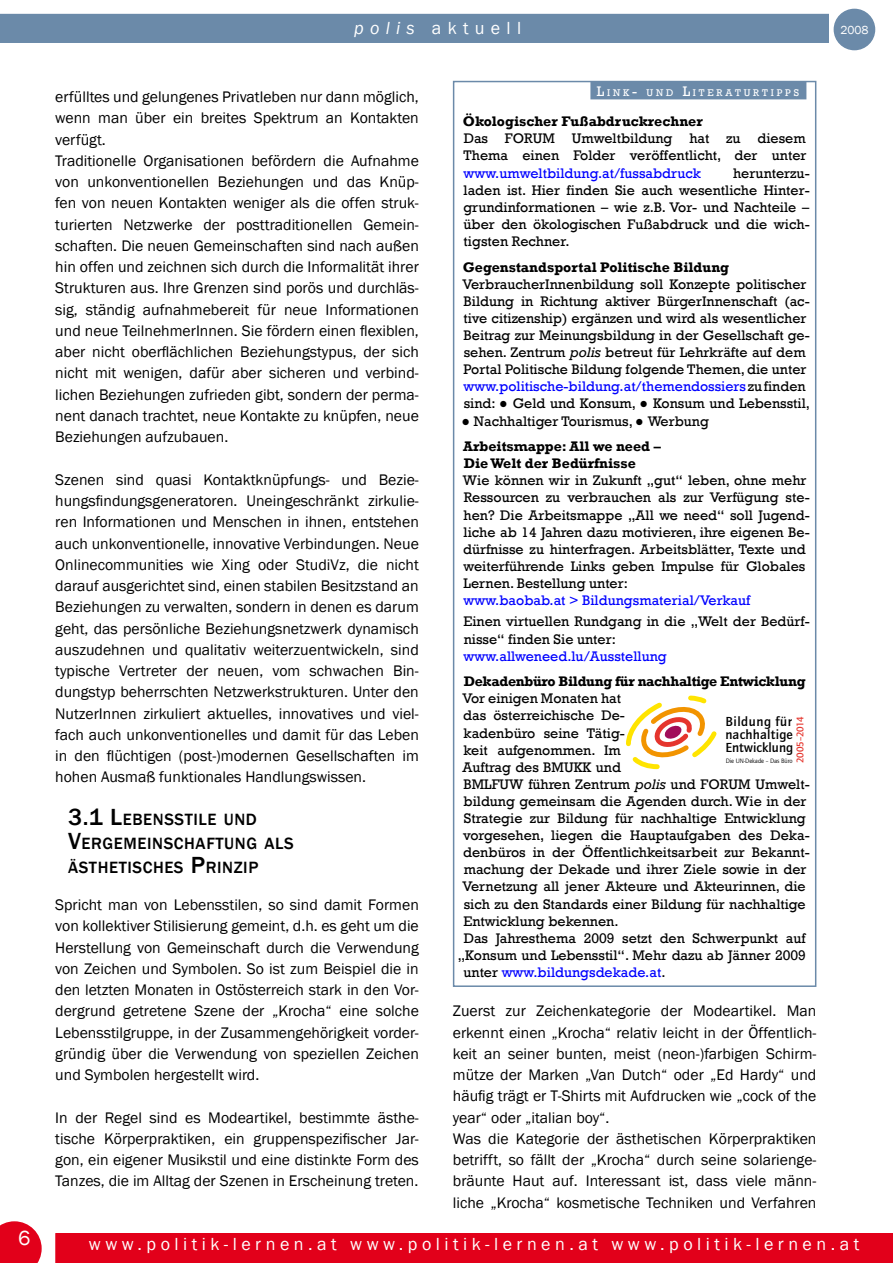
<style>
.page{position:relative;width:893px;height:1263px;background:#fff}
.page>*{position:absolute;margin:0;border:0;box-sizing:border-box;transform-origin:0 0}
.t1{font:18px "Franklin Gothic";letter-spacing:.25em;color:#fff}
.t2{font:18px "Franklin Gothic";letter-spacing:.35em;color:#fff}
.t3{font:500 16.8px/24px "Franklin Gothic";letter-spacing:.035em;color:#000}
.t4{font:15.75px/21.3px "Franklin Gothic";color:#000;text-align:justify}
.t5{font:14.25px/17.1px "Rockwell";color:#000}
.t6{font:14.25px "Rockwell";color:#00f}
.t7{font:700 14.25px "Rockwell";color:#000}
.t8{font:700 14.25px "Rockwell";letter-spacing:-.025em;color:#000}
.t9{font:700 13.65px/13.2px "Quay Itc T";letter-spacing:.015em;color:#000;text-align:justify}
.t10{font:12px "Franklin Gothic";color:#fff}
.t11{font:10.05px "Rockwell";letter-spacing:.285em;color:#fff}
.t12{font:700 10.05px "Quay Itc T";color:#e5352d}
.t13{font:6.6px "Quay Itc T";letter-spacing:-.005em;color:#000}
.s1{font-style:italic}
.s2{font-size:24px}
.s3{font-size:14.25px}
.s4{color:#00f}
.s5{font-family:"Microsoft Sans Serif"}
.s6{font-weight:700}
.s7{color:#000}
</style>
<div class="page">
<div style="left:0;top:14px;width:829px;height:29px;background:#6b8aa9"></div>
<div style="left:834px;top:9px;width:40px;height:41px;background:#6b8aa9;border-radius:50%"></div>
<div style="left:834px;top:9px;width:41px;height:41px;border:2px solid #6b8aa9;border-radius:50%"></div>
<svg style="left:0;top:1221px;width:42px;height:42px"></svg>
<div style="left:55px;top:1233px;width:838px;height:30px;background:#e2001a"></div>
<div style="left:590px;top:81px;width:216px;height:18px;background:#6b8aa9"></div>
<div style="left:453px;top:81px;width:363px;height:906px;border:2px solid #6b8aa9"></div>
<svg style="left:626px;top:695px;width:91px;height:74px"></svg>
<p class="t2" style="left:354px;top:17px;width:169px"><span class="s1">polis</span> aktuell</p>
<p class="t4" style="left:55px;top:86px;width:365px;text-align:left">erfülltes und gelungenes Privatleben nur dann möglich, wenn man über ein breites Spektrum an Kontakten verfügt.<br>Traditionelle Organisationen befördern die Aufnahme von unkonventionellen Beziehungen und das Knüp&shy;fen von neuen Kontakten weniger als die offen struk&shy;turierten Netzwerke der posttraditionellen Gemein&shy;schaften. Die neuen Gemeinschaften sind nach außen hin offen und zeichnen sich durch die Informalität ihrer Strukturen aus. Ihre Grenzen sind porös und durchläs&shy;sig, ständig aufnahmebereit für neue Informationen und neue TeilnehmerInnen. Sie fördern einen flexiblen, aber nicht oberflächlichen Beziehungstypus, der sich nicht mit wenigen, dafür aber sicheren und verbind&shy;lichen Beziehungen zufrieden gibt, sondern der perma&shy;nent danach trachtet, neue Kontakte zu knüpfen, neue Beziehungen aufzubauen.</p>
<p class="t4" style="left:55px;top:469px;width:365px">Szenen sind quasi Kontaktknüpfungs- und Bezie&shy;hungsfindungsgeneratoren. Uneingeschränkt zirkulie&shy;ren Informationen und Menschen in ihnen, entstehen auch unkonventionelle, innovative Verbindungen. Neue Onlinecommunities wie Xing oder StudiVz, die nicht darauf ausgerichtet sind, einen stabilen Besitzstand an Beziehungen zu verwalten, sondern in denen es darum geht, das persönliche Beziehungsnetzwerk dynamisch auszudehnen und qualitativ weiterzuentwickeln, sind typische Vertreter der neuen, vom schwachen Bin&shy;dungstyp beherrschten Netzwerkstrukturen. Unter den NutzerInnen zirkuliert aktuelles, innovatives und viel&shy;fach auch unkonventionelles und damit für das Leben in den flüchtigen (post-)modernen Gesellschaften im hohen Ausmaß funktionales Handlungswissen.</p>
<p class="t3" style="left:68px;top:807px;width:227px"><span class="s2">3.1 L</span>EBENSSTILE UND<br><span class="s2">V</span>ERGEMEINSCHAFTUNG ALS<br>ÄSTHETISCHES <span class="s2">P</span>RINZIP</p>
<p class="t4" style="left:55px;top:894px;width:365px">Spricht man von Lebensstilen, so sind damit Formen von kollektiver Stilisierung gemeint, d.h. es geht um die Herstellung von Gemeinschaft durch die Verwendung von Zeichen und Symbolen. So ist zum Beispiel die in den letzten Monaten in Ostösterreich stark in den Vor&shy;dergrund getretene Szene der „Krocha“ eine solche Lebensstilgruppe, in der Zusammengehörigkeit vorder&shy;gründig über die Verwendung von speziellen Zeichen und Symbolen hergestellt wird.</p>
<p class="t4" style="left:55px;top:1107px;width:365px">In der Regel sind es Modeartikel, bestimmte ästhe&shy;tische Körperpraktiken, ein gruppenspezifischer Jar&shy;gon, ein eigener Musikstil und eine distinkte Form des Tanzes, die im Alltag der Szenen in Erscheinung treten.</p>
<p class="t11" style="left:597px;top:87px;width:204px"><span class="s3">L</span>ink<span class="s3">-</span> und <span class="s3">L</span>iteraturtipps</p>
<p class="t7" style="left:463px;top:113px;width:241px">Ökologischer Fußabdruckrechner</p>
<p class="t5" style="left:463px;top:130px;width:344px">Das FORUM Umweltbildung hat zu diesem<br>Thema einen Folder veröffentlicht, der unter</p>
<p class="t6" style="left:463px;top:165px;width:239px">www.umweltbildung.at/fussabdruck</p>
<p class="t5" style="left:463px;top:164px;width:348px;text-align:justify;text-indent:270px">herunterzu&shy;laden ist. Hier finden Sie auch wesentliche Hinter&shy;grundinformationen – wie z.B. Vor- und Nachteile – über den ökologischen Fußabdruck und die wich&shy;tigsten Rechner.</p>
<p class="t7" style="left:463px;top:258px;width:268px">Gegenstandsportal Politische Bildung</p>
<p class="t5" style="left:463px;top:276px;width:349px">VerbraucherInnenbildung soll Konzepte politischer Bildung in Richtung aktiver BürgerInnenschaft (ac&shy;tive citizenship) ergänzen und wird als wesentlicher Beitrag zur Meinungsbildung in der Gesellschaft ge&shy;sehen. Zentrum <span class="s1">polis</span> betreut für Lehrkräfte auf dem Portal Politische Bildung folgende Themen, die unter <span class="s4">www.politische-bildung.at/themendossiers</span> zu finden sind: <span class="s5">●</span> Geld und Konsum, <span class="s5">●</span> Konsum und Lebensstil,</p>
<p class="t5" style="left:461px;top:408px;width:249px;line-height:25.7px"><span class="s5">●</span> Nachhaltiger Tourismus, <span class="s5">●</span> Werbung<br><span class="s6">Arbeitsmappe: All we need –</span></p>
<p class="t7" style="left:464px;top:455px;width:174px">Die Welt der Bedürfnisse</p>
<p class="t5" style="left:463px;top:472px;width:348px">Wie können wir in Zukunft „gut“ leben, ohne mehr Ressourcen zu verbrauchen als zur Verfügung ste&shy;hen? Die Arbeitsmappe „All we need“ soll Jugend&shy;liche ab 14 Jahren dazu motivieren, ihre eigenen Be&shy;dürfnisse zu hinterfragen. Arbeitsblätter, Texte und weiterführende Links geben Impulse für Globales Lernen. Bestellung unter:</p>
<p class="t6" style="left:463px;top:592px;width:288px">www.baobab.at &gt; Bildungsmaterial/Verkauf</p>
<p class="t5" style="left:463px;top:613px;width:348px">Einen virtuellen Rundgang in die „Welt der Bedürf&shy;nisse“ finden Sie unter:</p>
<p class="t6" style="left:463px;top:648px;width:205px">www.allweneed.lu/Ausstellung</p>
<p class="t8" style="left:464px;top:673px;width:343px">Dekadenbüro Bildung für nachhaltige Entwicklung</p>
<p class="t5" style="left:463px;top:690px;width:160px">Vor einigen Monaten hat</p>
<p class="t5" style="left:463px;top:707px;width:163px">das österreichische De-</p>
<p class="t5" style="left:463px;top:724px;width:163px">kadenbüro seine Tätig-</p>
<p class="t5" style="left:463px;top:741px;width:159px">keit aufgenommen. Im</p>
<p class="t5" style="left:463px;top:759px;width:160px">Auftrag des BMUKK und</p>
<p class="t5" style="left:464px;top:776px;width:348px">BMLFUW führen Zentrum <span class="s1">polis</span> und FORUM Umwelt-</p>
<p class="t5" style="left:463px;top:793px;width:344px">bildung gemeinsam die Agenden durch. Wie in der</p>
<p class="t5" style="left:464px;top:810px;width:343px">Strategie zur Bildung für nachhaltige Entwicklung</p>
<p class="t5" style="left:463px;top:827px;width:348px">vorgesehen, liegen die Hauptaufgaben des Deka-</p>
<p class="t5" style="left:463px;top:844px;width:348px">denbüros in der Öffentlichkeitsarbeit zur Bekannt-</p>
<p class="t5" style="left:464px;top:861px;width:344px">machung der Dekade und ihrer Ziele sowie in der</p>
<p class="t5" style="left:463px;top:878px;width:345px">Vernetzung all jener Akteure und Akteurinnen, die</p>
<p class="t5" style="left:464px;top:895px;width:344px">sich zu den Standards einer Bildung für nachhaltige</p>
<p class="t5" style="left:463px;top:912px;width:157px">Entwicklung bekennen.</p>
<p class="t5" style="left:464px;top:930px;width:344px">Das Jahresthema 2009 setzt den Schwerpunkt auf</p>
<p class="t5" style="left:458px;top:947px;width:350px">„Konsum und Lebensstil“. Mehr dazu ab Jänner 2009</p>
<p class="t6" style="left:463px;top:964px;width:203px"><span class="s7">unter</span> www.bildungsdekade.at<span class="s7">.</span></p>
<p class="t9" style="left:725px;top:715px;width:69px">Bildung für nachhaltige Entwicklung</p>
<p class="t13" style="left:726px;top:757px;width:68px">Die UN-Dekade – Das Büro</p>
<p class="t12" style="left:794px;top:763px;width:48px;rotate:-90deg">2005–2014</p>
<p class="t4" style="left:453px;top:1001px;width:365px;text-align:left">Zuerst zur Zeichenkategorie der Modeartikel. Man erkennt einen „Krocha“ relativ leicht in der Öffentlich&shy;keit an seiner bunten, meist (neon-)farbigen Schirm&shy;mütze der Marken „Van Dutch“ oder „Ed Hardy“ und häufig trägt er T-Shirts mit Aufdrucken wie „cock of the year“ oder „italian boy“.<br>Was die Kategorie der ästhetischen Körperpraktiken betrifft, so fällt der „Krocha“ durch seine solarienge&shy;bräunte Haut auf. Interessant ist, dass viele männ&shy;liche „Krocha“ kosmetische Techniken und Verfahren</p>
<p class="t10" style="left:840px;top:22px;width:30px">2008</p>
<p class="t1" style="left:89px;top:1232px;width:772px">www.politik-lernen.at www.politik-lernen.at www.politik-lernen.at</p>
</div>
